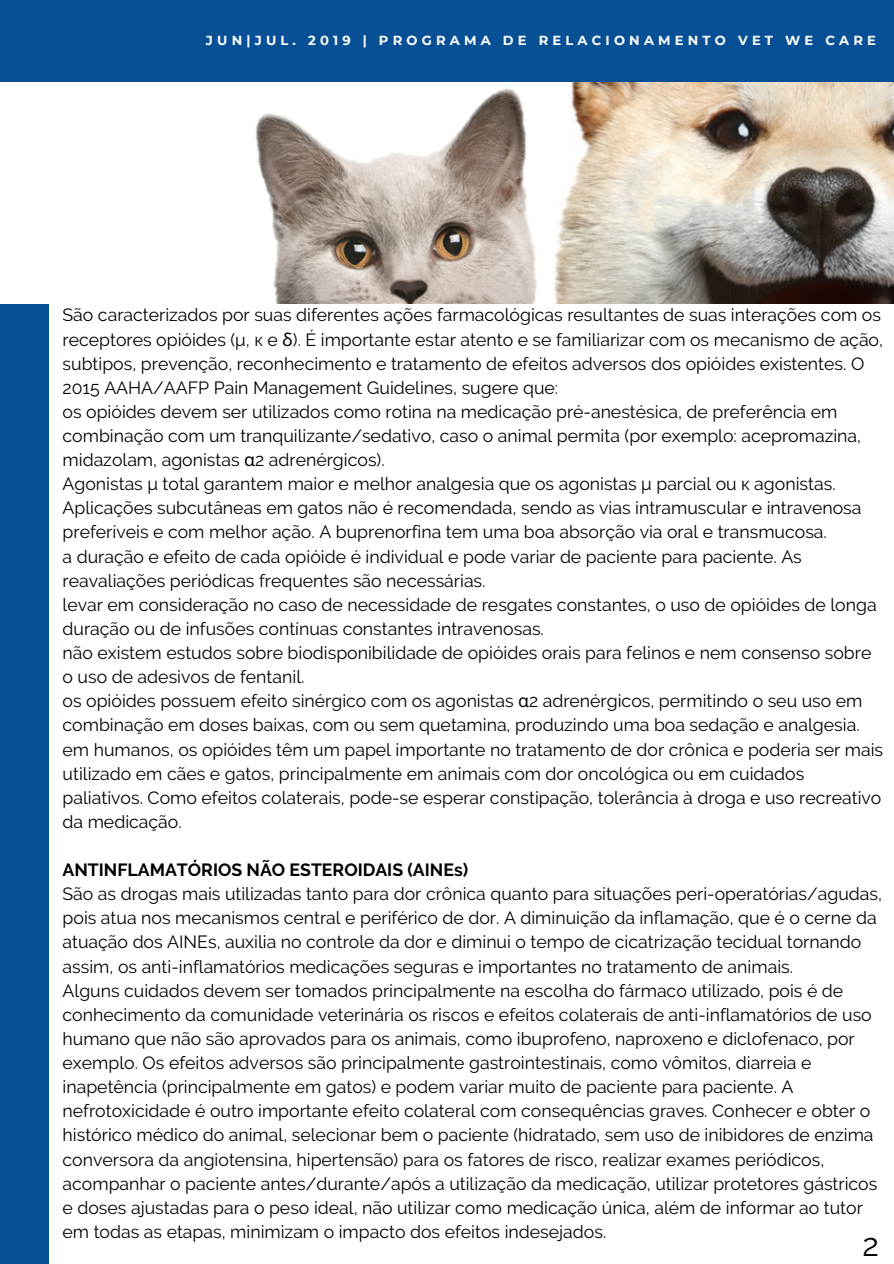
<style>
.page{position:relative;width:894px;height:1264px;background:#fff}
.page>*{position:absolute;margin:0;border:0;box-sizing:border-box;transform-origin:0 0}
.t1{font:31.5px "Raleway";color:#000}
.t2{font:17.7px/24.2px "Raleway";color:#000}
.t3{font:700 17.7px "Raleway";color:#000}
.t4{font:700 13.05px "Montserrat";letter-spacing:.32em;color:#fff}
.s1{font-family:"Noto Sans"}
</style>
<div class="page">
<div style="left:0;top:155px;width:49px;height:1108px;background:#075096"></div>
<img style="left:0;top:81px;width:893px;height:222px">
<div style="left:0;top:0;width:893px;height:81px;background:#075096"></div>
<p class="t4" style="left:206px;top:32px;width:671px">JUN|JUL. 2019 | PROGRAMA DE RELACIONAMENTO VET WE CARE</p>
<p class="t2" style="left:63px;top:303px;width:821px">São caracterizados por suas diferentes ações farmacológicas resultantes de suas interações com os receptores opióides (μ, к e <span class="s1">δ</span>). É importante estar atento e se familiarizar com os mecanismo de ação, subtipos, prevenção, reconhecimento e tratamento de efeitos adversos dos opióides existentes. O 2015 AAHA/AAFP Pain Management Guidelines, sugere que:<br>os opióides devem ser utilizados como rotina na medicação pré-anestésica, de preferência em combinação com um tranquilizante/sedativo, caso o animal permita (por exemplo: acepromazina, midazolam, agonistas <span class="s1">α</span>2 adrenérgicos).<br>Agonistas μ total garantem maior e melhor analgesia que os agonistas μ parcial ou к agonistas.<br>Aplicações subcutâneas em gatos não é recomendada, sendo as vias intramuscular e intravenosa preferíveis e com melhor ação. A buprenorfina tem uma boa absorção via oral e transmucosa.<br>a duração e efeito de cada opióide é individual e pode variar de paciente para paciente. As reavaliações periódicas frequentes são necessárias.<br>levar em consideração no caso de necessidade de resgates constantes, o uso de opióides de longa duração ou de infusões contínuas constantes intravenosas.<br>não existem estudos sobre biodisponibilidade de opióides orais para felinos e nem consenso sobre o uso de adesivos de fentanil.<br>os opióides possuem efeito sinérgico com os agonistas <span class="s1">α</span>2 adrenérgicos, permitindo o seu uso em combinação em doses baixas, com ou sem quetamina, produzindo uma boa sedação e analgesia. em humanos, os opióides têm um papel importante no tratamento de dor crônica e poderia ser mais utilizado em cães e gatos, principalmente em animais com dor oncológica ou em cuidados paliativos. Como efeitos colaterais, pode-se esperar constipação, tolerância à droga e uso recreativo da medicação.</p>
<p class="t3" style="left:63px;top:859px;width:407px">ANTINFLAMATÓRIOS NÃO ESTEROIDAIS (AINEs)</p>
<p class="t2" style="left:63px;top:881px;width:820px">São as drogas mais utilizadas tanto para dor crônica quanto para situações peri-operatórias/agudas, pois atua nos mecanismos central e periférico de dor. A diminuição da inflamação, que é o cerne da atuação dos AINEs, auxilia no controle da dor e diminui o tempo de cicatrização tecidual tornando assim, os anti-inflamatórios medicações seguras e importantes no tratamento de animais.<br>Alguns cuidados devem ser tomados principalmente na escolha do fármaco utilizado, pois é de conhecimento da comunidade veterinária os riscos e efeitos colaterais de anti-inflamatórios de uso humano que não são aprovados para os animais, como ibuprofeno, naproxeno e diclofenaco, por exemplo. Os efeitos adversos são principalmente gastrointestinais, como vômitos, diarreia e inapetência (principalmente em gatos) e podem variar muito de paciente para paciente. A nefrotoxicidade é outro importante efeito colateral com consequências graves. Conhecer e obter o histórico médico do animal, selecionar bem o paciente (hidratado, sem uso de inibidores de enzima conversora da angiotensina, hipertensão) para os fatores de risco, realizar exames periódicos, acompanhar o paciente antes/durante/após a utilização da medicação, utilizar protetores gástricos e doses ajustadas para o peso ideal, não utilizar como medicação única, além de informar ao tutor em todas as etapas, minimizam o impacto dos efeitos indesejados.</p>
<h1 class="t1" style="left:862px;top:1226px;width:18px">2</h1>
</div>
